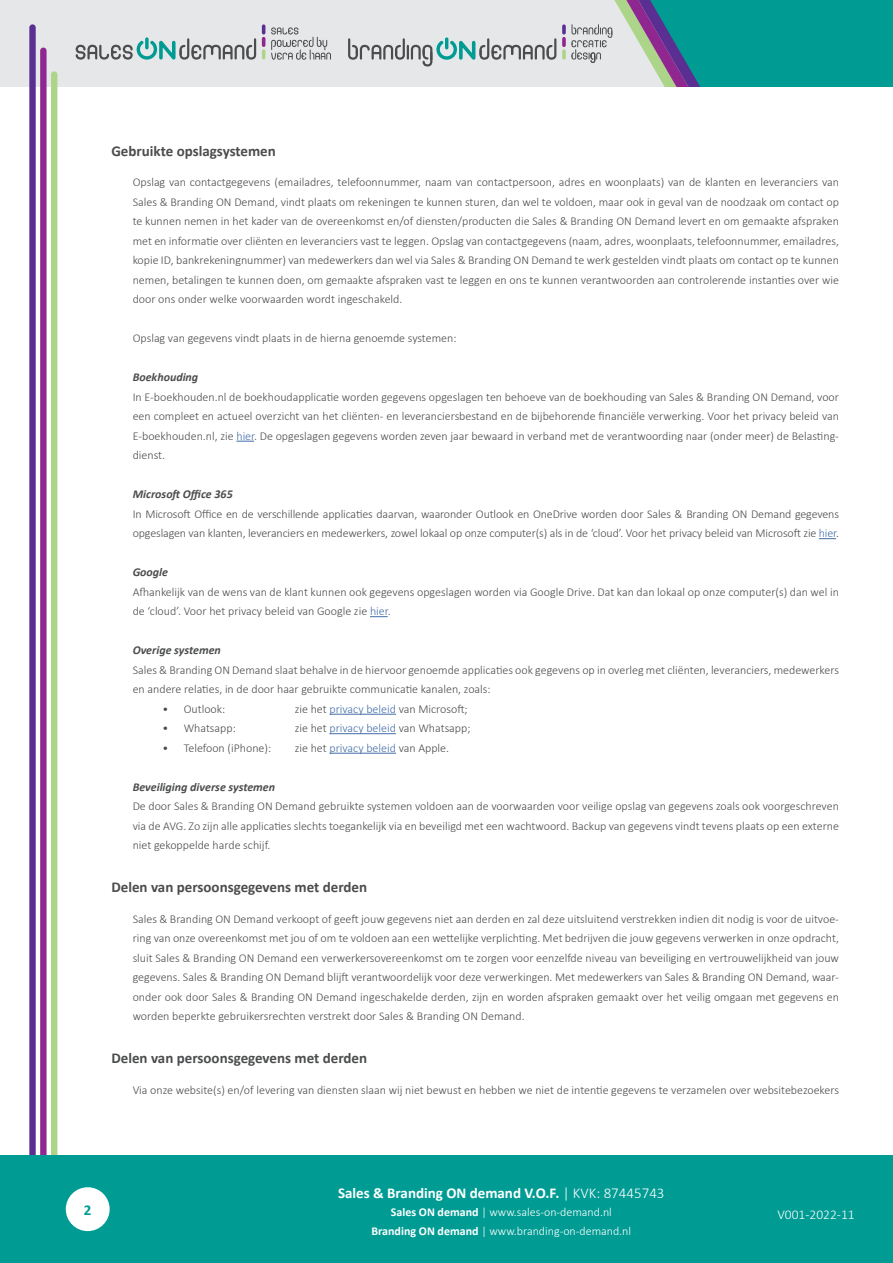
<style>
.page{position:relative;width:893px;height:1263px;background:#fff}
.page>*{position:absolute;margin:0;border:0;box-sizing:border-box;transform-origin:0 0}
.t1{font:700 15px "Calibri";color:#4b4c4d}
.t2{font:700 15px "Calibri";color:#fff}
.t3{font:700 15px "Calibri";color:#009c94}
.t4{font:300 13.5px "Calibri";color:#fff}
.t5{font:300 12px/19.5px "Calibri";color:#4b4c4d;text-align:justify}
.t6{font:300 12px/18px "Calibri";color:#fff;text-align:center}
.t7{font:italic 700 12px "Calibri";color:#4b4c4d}
.s1{color:#436da8}
.s2{font-weight:300}
.s3{font-weight:700}
</style>
<div class="page">
<div style="left:0;top:0;width:614px;height:88px;background:#e6e7e9"></div>
<svg style="left:638px;top:0;width:255px;height:87px;background:#179696"></svg>
<div style="left:29px;top:24px;width:7px;height:1203px;background:#5b2e91;border-radius:3px"></div>
<div style="left:40px;top:48px;width:7px;height:1179px;background:#90268f;border-radius:3px"></div>
<div style="left:51px;top:71px;width:6px;height:1156px;background:#acd589;border-radius:3px"></div>
<svg style="left:75px;top:26px;width:190px;height:42px;background:#c9d0d2"></svg>
<svg style="left:271px;top:27px;width:60px;height:37px;background:#c9cacc"></svg>
<svg style="left:347px;top:24px;width:265px;height:44px;background:#cacfd1"></svg>
<div style="left:0;top:1155px;width:893px;height:108px;background:#009c94"></div>
<svg style="left:236px;top:441px;width:18px;height:1px"></svg>
<svg style="left:819px;top:538px;width:17px;height:1px"></svg>
<svg style="left:370px;top:616px;width:18px;height:1px"></svg>
<hr style="left:329px;top:714px;width:67px;height:1px;background:#436da8">
<hr style="left:329px;top:733px;width:67px;height:1px;background:#436da8">
<hr style="left:329px;top:753px;width:67px;height:1px;background:#436da8">
<div style="left:66px;top:1187px;width:44px;height:44px;background:#fff;border-radius:50%"></div>
<p class="t1" style="left:111px;top:140px;width:166px">Gebruikte opslagsystemen</p>
<p class="t5" style="left:133px;top:172px;width:708px">Opslag van contactgegevens (emailadres, telefoonnummer, naam van contactpersoon, adres en woonplaats) van de klanten en leveranciers van Sales &amp; Branding ON Demand, vindt plaats om rekeningen te kunnen sturen, dan wel te voldoen, maar ook in geval van de noodzaak om contact op te kunnen nemen in het kader van de overeenkomst en/of diensten/producten die Sales &amp; Branding ON Demand levert en om gemaakte afspraken met en informatie over cliënten en leveranciers vast te leggen. Opslag van contactgegevens (naam, adres, woonplaats, telefoonnummer, emailadres, kopie ID, bankrekeningnummer) van medewerkers dan wel via Sales &amp; Branding ON Demand te werk gestelden vindt plaats om contact op te kunnen nemen, betalingen te kunnen doen, om gemaakte afspraken vast te leggen en ons te kunnen verantwoorden aan controlerende instanties over wie door ons onder welke voorwaarden wordt ingeschakeld.</p>
<p class="t5" style="left:133px;top:328px;width:325px">Opslag van gegevens vindt plaats in de hierna genoemde systemen:</p>
<p class="t7" style="left:133px;top:369px;width:67px">Boekhouding</p>
<p class="t5" style="left:133px;top:387px;width:708px">In E-boekhouden.nl de boekhoudapplicatie worden gegevens opgeslagen ten behoeve van de boekhouding van Sales &amp; Branding ON Demand, voor een compleet en actueel overzicht van het cliënten- en leveranciersbestand en de bijbehorende financiële verwerking. Voor het privacy beleid van E-boekhouden.nl, zie <span class="s1">hier</span>. De opgeslagen gegevens worden zeven jaar bewaard in verband met de verantwoording naar (onder meer) de Belasting&shy;dienst.</p>
<p class="t7" style="left:133px;top:486px;width:102px">Microsoft Office 365</p>
<p class="t5" style="left:133px;top:504px;width:708px">In Microsoft Office en de verschillende applicaties daarvan, waaronder Outlook en OneDrive worden door Sales &amp; Branding ON Demand gegevens opgeslagen van klanten, leveranciers en medewerkers, zowel lokaal op onze computer(s) als in de ‘cloud’. Voor het privacy beleid van Microsoft zie <span class="s1">hier</span>.</p>
<p class="t7" style="left:133px;top:564px;width:37px">Google</p>
<p class="t5" style="left:133px;top:582px;width:708px">Afhankelijk van de wens van de klant kunnen ook gegevens opgeslagen worden via Google Drive. Dat kan dan lokaal op onze computer(s) dan wel in de ‘cloud’. Voor het privacy beleid van Google zie <span class="s1">hier</span>.</p>
<p class="t7" style="left:133px;top:642px;width:90px">Overige systemen</p>
<p class="t5" style="left:133px;top:660px;width:708px">Sales &amp; Branding ON Demand slaat behalve in de hiervoor genoemde applicaties ook gegevens op in overleg met cliënten, leveranciers, medewerkers en andere relaties, in de door haar gebruikte communicatie kanalen, zoals:</p>
<p class="t5" style="left:162px;top:699px;width:64px">• Outlook:</p>
<p class="t5" style="left:295px;top:699px;width:175px">zie het <span class="s1">privacy beleid</span> van Microsoft;</p>
<p class="t5" style="left:162px;top:718px;width:75px">• Whatsapp:</p>
<p class="t5" style="left:295px;top:718px;width:177px">zie het <span class="s1">privacy beleid</span> van Whatsapp;</p>
<p class="t5" style="left:162px;top:738px;width:110px">• Telefoon (iPhone):</p>
<p class="t5" style="left:295px;top:738px;width:156px">zie het <span class="s1">privacy beleid</span> van Apple.</p>
<p class="t7" style="left:133px;top:778px;width:144px">Beveiliging diverse systemen</p>
<p class="t5" style="left:133px;top:796px;width:708px">De door Sales &amp; Branding ON Demand gebruikte systemen voldoen aan de voorwaarden voor veilige opslag van gegevens zoals ook voorgeschreven via de AVG. Zo zijn alle applicaties slechts toegankelijk via en beveiligd met een wachtwoord. Backup van gegevens vindt tevens plaats op een externe niet gekoppelde harde schijf.</p>
<p class="t1" style="left:111px;top:877px;width:257px">Delen van persoonsgegevens met derden</p>
<p class="t5" style="left:133px;top:909px;width:708px">Sales &amp; Branding ON Demand verkoopt of geeft jouw gegevens niet aan derden en zal deze uitsluitend verstrekken indien dit nodig is voor de uitvoe&shy;ring van onze overeenkomst met jou of om te voldoen aan een wettelijke verplichting. Met bedrijven die jouw gegevens verwerken in onze opdracht, sluit Sales &amp; Branding ON Demand een verwerkersovereenkomst om te zorgen voor eenzelfde niveau van beveiliging en vertrouwelijkheid van jouw gegevens. Sales &amp; Branding ON Demand blijft verantwoordelijk voor deze verwerkingen. Met medewerkers van Sales &amp; Branding ON Demand, waar&shy;onder ook door Sales &amp; Branding ON Demand ingeschakelde derden, zijn en worden afspraken gemaakt over het veilig omgaan met gegevens en worden beperkte gebruikersrechten verstrekt door Sales &amp; Branding ON Demand.</p>
<p class="t1" style="left:111px;top:1048px;width:257px">Delen van persoonsgegevens met derden</p>
<p class="t5" style="left:133px;top:1080px;width:708px">Via onze website(s) en/of levering van diensten slaan wij niet bewust en hebben we niet de intentie gegevens te verzamelen over websitebezoekers</p>
<p class="t3" style="left:84px;top:1199px;width:9px">2</p>
<p class="t2" style="left:338px;top:1183px;width:328px">Sales &amp; Branding ON demand V.O.F. <span class="s2">| KVK: 87445743</span></p>
<p class="t6" style="left:372px;top:1203px;width:261px"><span class="s3">Sales ON demand</span> | www.sales-on-demand.nl<br><span class="s3">Branding ON demand</span> | www.branding-on-demand.nl</p>
<p class="t4" style="left:777px;top:1206px;width:79px">V001-2022-11</p>
</div>
